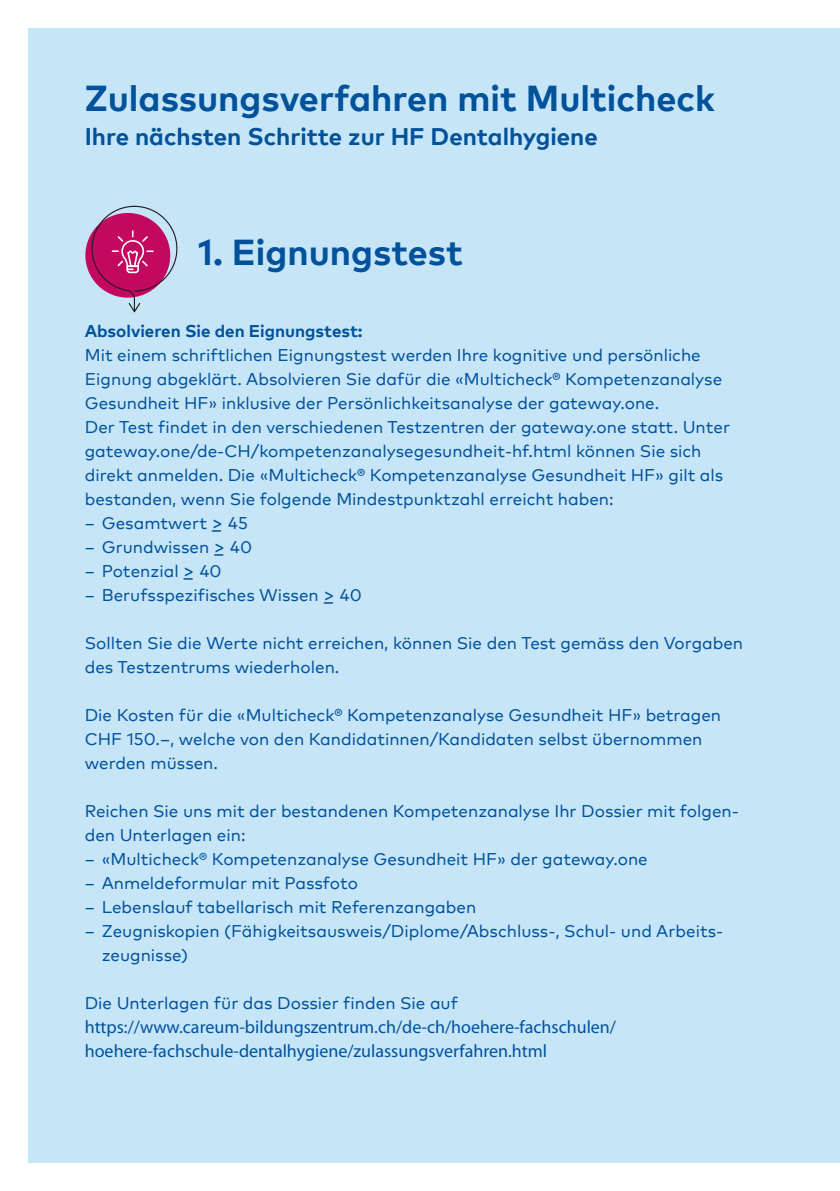
<style>
.page{position:relative;width:840px;height:1191px;background:#fff}
.page>*{position:absolute;margin:0;border:0;box-sizing:border-box;transform-origin:0 0}
.t1{font:700 36px "Mark OT";color:#01519b}
.t2{font:700 24px "Mark OT";color:#01519b}
.t3{font:18px/24px "Myriad";color:#01519b}
.t4{font:17px/24px "Mark OT";color:#01519b}
.t5{font:700 17px "Mark OT";color:#01519b}
.s1{font-size:19px}
</style>
<div class="page">
<div style="left:28px;top:28px;width:811px;height:1134px;background:#c6e6f8"></div>
<svg style="left:85px;top:213px;width:85px;height:85px"></svg>
<svg style="left:91px;top:206px;width:86px;height:106px"></svg>
<h1 class="t1" style="left:85px;top:74px;width:631px">Zulassungsverfahren mit Multicheck</h1>
<h2 class="t2" style="left:85px;top:120px;width:514px">Ihre nächsten Schritte zur HF Dentalhygiene</h2>
<h1 class="t1" style="left:198px;top:229px;width:266px">1. Eignungstest</h1>
<p class="t5" style="left:85px;top:320px;width:279px">Absolvieren Sie den Eignungstest:</p>
<p class="t4" style="left:85px;top:343px;width:646px">Mit einem schriftlichen Eignungstest werden Ihre kognitive und persönliche Eignung abgeklärt. Absolvieren Sie dafür die «Multicheck® Kompetenzanalyse Gesundheit HF» inklusive der Persönlichkeitsanalyse der gateway.one.<br>Der Test findet in den verschiedenen Testzentren der gateway.one statt. Unter gateway.one/de-CH/kompetenzanalysegesundheit-hf.html können Sie sich direkt anmelden. Die «Multicheck® Kompetenzanalyse Gesundheit HF» gilt als bestanden, wenn Sie folgende Mindestpunktzahl erreicht haben:</p>
<p class="t4" style="left:85px;top:511px;width:164px">– Gesamtwert <span class="s1">_&gt;</span> 45</p>
<p class="t4" style="left:85px;top:535px;width:169px">– Grundwissen <span class="s1">_&gt;</span> 40</p>
<p class="t4" style="left:85px;top:559px;width:138px">– Potenzial <span class="s1">_&gt;</span> 40</p>
<p class="t4" style="left:85px;top:583px;width:278px">– Berufsspezifisches Wissen <span class="s1">_&gt;</span> 40</p>
<p class="t4" style="left:85px;top:631px;width:659px">Sollten Sie die Werte nicht erreichen, können Sie den Test gemäss den Vorgaben des Testzentrums wiederholen.</p>
<p class="t4" style="left:85px;top:703px;width:637px">Die Kosten für die «Multicheck® Kompetenzanalyse Gesundheit HF» betragen<br>CHF 150.–, welche von den Kandidatinnen/Kandidaten selbst übernommen werden müssen.</p>
<p class="t4" style="left:85px;top:799px;width:655px">Reichen Sie uns mit der bestandenen Kompetenzanalyse Ihr Dossier mit folgen&shy;den Unterlagen ein:</p>
<p class="t4" style="left:85px;top:847px;width:564px">– «Multicheck® Kompetenzanalyse Gesundheit HF» der gateway.one</p>
<p class="t4" style="left:85px;top:871px;width:275px">– Anmeldeformular mit Passfoto</p>
<p class="t4" style="left:85px;top:895px;width:393px">– Lebenslauf tabellarisch mit Referenzangaben</p>
<p class="t4" style="left:102px;top:919px;width:620px;text-indent:-17px">– Zeugniskopien (Fähigkeitsausweis/Diplome/Abschluss-, Schul- und Arbeits&shy;zeugnisse)</p>
<p class="t4" style="left:85px;top:991px;width:374px">Die Unterlagen für das Dossier finden Sie auf</p>
<p class="t3" style="left:85px;top:1016px;width:532px">https://www.careum-bildungszentrum.ch/de-ch/hoehere-fachschulen/ hoehere-fachschule-dentalhygiene/zulassungsverfahren.html</p>
</div>
